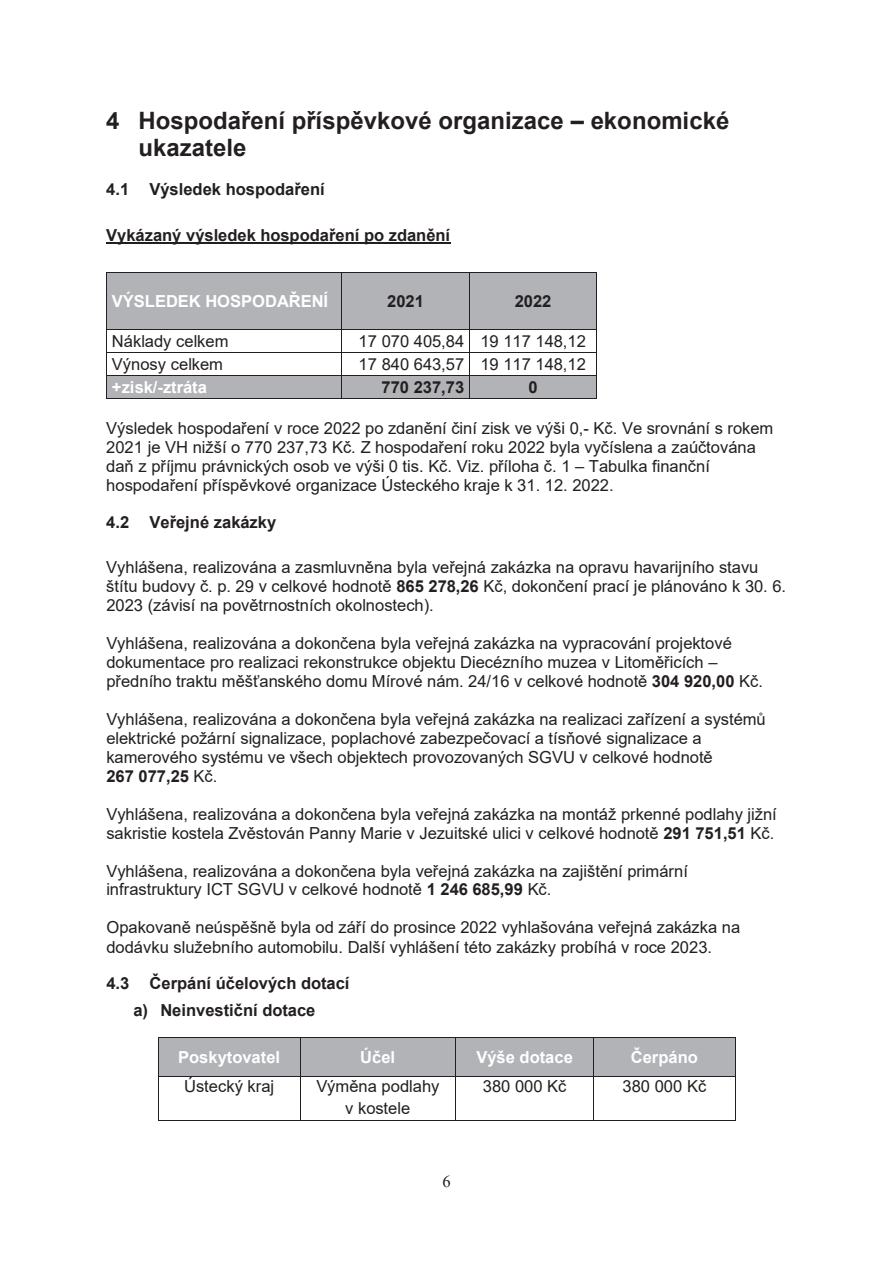
<style>
.page{position:relative;width:893px;height:1263px;background:#fff}
.page>*{position:absolute;margin:0;border:0;box-sizing:border-box;transform-origin:0 0}
.t1{font:700 24px/27.8px "Arial";color:#231f20}
.t2{font:16.5px/18.9px "Arial";color:#231f20}
.t3{font:700 16.5px/26.4px "Arial";color:#231f20;text-align:center}
.t4{font:700 16.5px "Arial";color:#fff}
.t5{font:16.5px "Times New Roman";color:#231f20}
.s1{font-weight:700}
</style>
<div class="page">
<hr style="left:106px;top:242px;width:344px;height:2px;background:#231f20">
<div style="left:107px;top:273px;width:234px;height:56px;background:#b2b3b7"></div>
<div style="left:342px;top:273px;width:127px;height:56px;background:#b2b3b7"></div>
<div style="left:469px;top:273px;width:128px;height:56px;background:#b2b3b7"></div>
<hr style="left:107px;top:272px;width:234px;height:1px;background:#231f20">
<hr style="left:342px;top:272px;width:127px;height:1px;background:#231f20">
<hr style="left:470px;top:272px;width:126px;height:1px;background:#231f20">
<hr style="left:106px;top:273px;width:1px;height:56px;background:#231f20">
<hr style="left:341px;top:273px;width:1px;height:56px;background:#231f20">
<hr style="left:469px;top:273px;width:1px;height:56px;background:#231f20">
<hr style="left:596px;top:273px;width:1px;height:56px;background:#231f20">
<hr style="left:107px;top:329px;width:234px;height:1px;background:#231f20">
<hr style="left:342px;top:329px;width:127px;height:1px;background:#231f20">
<hr style="left:470px;top:329px;width:126px;height:1px;background:#231f20">
<hr style="left:107px;top:352px;width:234px;height:1px;background:#231f20">
<hr style="left:342px;top:352px;width:127px;height:1px;background:#231f20">
<hr style="left:470px;top:352px;width:126px;height:1px;background:#231f20">
<div style="left:107px;top:376px;width:234px;height:23px;background:#b2b3b7"></div>
<div style="left:342px;top:376px;width:127px;height:23px;background:#b2b3b7"></div>
<div style="left:469px;top:376px;width:128px;height:23px;background:#b2b3b7"></div>
<hr style="left:107px;top:375px;width:234px;height:1px;background:#231f20">
<hr style="left:342px;top:375px;width:127px;height:1px;background:#231f20">
<hr style="left:470px;top:375px;width:126px;height:1px;background:#231f20">
<svg style="left:106px;top:329px;width:1px;height:70px"></svg>
<hr style="left:107px;top:399px;width:234px;height:1px;background:#231f20">
<svg style="left:341px;top:329px;width:1px;height:70px"></svg>
<hr style="left:342px;top:399px;width:127px;height:1px;background:#231f20">
<svg style="left:469px;top:329px;width:1px;height:70px"></svg>
<hr style="left:470px;top:399px;width:126px;height:1px;background:#231f20">
<svg style="left:596px;top:329px;width:1px;height:70px"></svg>
<div style="left:158px;top:1038px;width:142px;height:38px;background:#b2b3b7"></div>
<div style="left:301px;top:1038px;width:154px;height:38px;background:#b2b3b7"></div>
<div style="left:456px;top:1038px;width:137px;height:38px;background:#b2b3b7"></div>
<div style="left:594px;top:1038px;width:141px;height:38px;background:#b2b3b7"></div>
<hr style="left:158px;top:1037px;width:142px;height:1px;background:#231f20">
<hr style="left:301px;top:1037px;width:154px;height:1px;background:#231f20">
<hr style="left:456px;top:1037px;width:137px;height:1px;background:#231f20">
<hr style="left:594px;top:1037px;width:141px;height:1px;background:#231f20">
<hr style="left:158px;top:1038px;width:1px;height:38px;background:#231f20">
<hr style="left:300px;top:1038px;width:1px;height:38px;background:#231f20">
<hr style="left:455px;top:1038px;width:1px;height:38px;background:#231f20">
<hr style="left:593px;top:1038px;width:1px;height:38px;background:#231f20">
<hr style="left:735px;top:1038px;width:1px;height:38px;background:#231f20">
<hr style="left:158px;top:1076px;width:142px;height:1px;background:#231f20">
<hr style="left:301px;top:1076px;width:154px;height:1px;background:#231f20">
<hr style="left:456px;top:1076px;width:137px;height:1px;background:#231f20">
<hr style="left:594px;top:1076px;width:141px;height:1px;background:#231f20">
<hr style="left:158px;top:1076px;width:1px;height:44px;background:#231f20">
<hr style="left:158px;top:1120px;width:142px;height:1px;background:#231f20">
<hr style="left:300px;top:1076px;width:1px;height:44px;background:#231f20">
<hr style="left:301px;top:1120px;width:154px;height:1px;background:#231f20">
<hr style="left:455px;top:1076px;width:1px;height:44px;background:#231f20">
<hr style="left:456px;top:1120px;width:137px;height:1px;background:#231f20">
<hr style="left:593px;top:1076px;width:1px;height:44px;background:#231f20">
<hr style="left:594px;top:1120px;width:141px;height:1px;background:#231f20">
<hr style="left:735px;top:1076px;width:1px;height:44px;background:#231f20">
<h1 class="t1" style="left:139px;top:107px;width:592px;text-indent:-32px">4 Hospodaření příspěvkové organizace – ekonomické ukazatele</h1>
<p class="t3" style="left:106px;top:176px;width:220px">4.1 Výsledek hospodaření</p>
<p class="t3" style="left:106px;top:222px;width:345px">Vykázaný výsledek hospodaření po zdanění</p>
<p class="t4" style="left:112px;top:289px;width:218px">VÝSLEDEK HOSPODAŘENÍ</p>
<p class="t3" style="left:387px;top:288px;width:38px">2021</p>
<p class="t3" style="left:515px;top:288px;width:38px">2022</p>
<p class="t2" style="left:112px;top:331px;width:118px">Náklady celkem</p>
<p class="t2" style="left:359px;top:331px;width:229px">17 070 405,84 19 117 148,12</p>
<p class="t2" style="left:112px;top:355px;width:112px">Výnosy celkem</p>
<p class="t2" style="left:359px;top:355px;width:229px">17 840 643,57 19 117 148,12</p>
<p class="t4" style="left:112px;top:376px;width:97px">+zisk/-ztráta</p>
<p class="t3" style="left:381px;top:374px;width:84px">770 237,73</p>
<p class="t3" style="left:528px;top:374px;width:11px">0</p>
<p class="t2" style="left:106px;top:418px;width:669px">Výsledek hospodaření v roce 2022 po zdanění činí zisk ve výši 0,- Kč. Ve srovnání s rokem 2021 je VH nižší o 770 237,73 Kč. Z hospodaření roku 2022 byla vyčíslena a zaúčtována daň z příjmu právnických osob ve výši 0 tis. Kč. Viz. příloha č. 1 – Tabulka finanční hospodaření příspěvkové organizace Ústeckého kraje k 31. 12. 2022.</p>
<p class="t3" style="left:106px;top:509px;width:171px">4.2 Veřejné zakázky</p>
<p class="t2" style="left:106px;top:558px;width:681px">Vyhlášena, realizována a zasmluvněna byla veřejná zakázka na opravu havarijního stavu štítu budovy č. p. 29 v celkové hodnotě <span class="s1">865 278,26</span> Kč, dokončení prací je plánováno k 30. 6.<br>2023 (závisí na povětrnostních okolnostech).</p>
<p class="t2" style="left:106px;top:633px;width:658px">Vyhlášena, realizována a dokončena byla veřejná zakázka na vypracování projektové dokumentace pro realizaci rekonstrukce objektu Diecézního muzea v Litoměřicích – předního traktu měšťanského domu Mírové nám. 24/16 v celkové hodnotě <span class="s1">304 920,00</span> Kč.</p>
<p class="t2" style="left:106px;top:709px;width:661px">Vyhlášena, realizována a dokončena byla veřejná zakázka na realizaci zařízení a systémů elektrické požární signalizace, poplachové zabezpečovací a tísňové signalizace a kamerového systému ve všech objektech provozovaných SGVU v celkové hodnotě<br><span class="s1">267 077,25</span> Kč.</p>
<p class="t2" style="left:106px;top:804px;width:672px">Vyhlášena, realizována a dokončena byla veřejná zakázka na montáž prkenné podlahy jižní sakristie kostela Zvěstován Panny Marie v Jezuitské ulici v celkové hodnotě <span class="s1">291 751,51</span> Kč.</p>
<p class="t2" style="left:106px;top:861px;width:583px">Vyhlášena, realizována a dokončena byla veřejná zakázka na zajištění primární infrastruktury ICT SGVU v celkové hodnotě <span class="s1">1 246 685,99</span> Kč.</p>
<p class="t2" style="left:106px;top:918px;width:635px">Opakovaně neúspěšně byla od září do prosince 2022 vyhlašována veřejná zakázka na dodávku služebního automobilu. Další vyhlášení této zakázky probíhá v roce 2023.</p>
<p class="t3" style="left:106px;top:971px;width:245px">4.3 Čerpání účelových dotací a) Neinvestiční dotace</p>
<p class="t4" style="left:178px;top:1045px;width:103px">Poskytovatel</p>
<p class="t4" style="left:360px;top:1045px;width:36px">Účel</p>
<p class="t4" style="left:476px;top:1045px;width:98px">Výše dotace</p>
<p class="t4" style="left:631px;top:1045px;width:69px">Čerpáno</p>
<p class="t2" style="left:184px;top:1077px;width:91px">Ústecký kraj</p>
<p class="t2" style="left:316px;top:1075px;width:125px;line-height:21.8px;text-align:center">Výměna podlahy v kostele</p>
<p class="t2" style="left:483px;top:1077px;width:85px">380 000 Kč</p>
<p class="t2" style="left:623px;top:1077px;width:85px">380 000 Kč</p>
<p class="t5" style="left:442px;top:1170px;width:10px">6</p>
</div>
